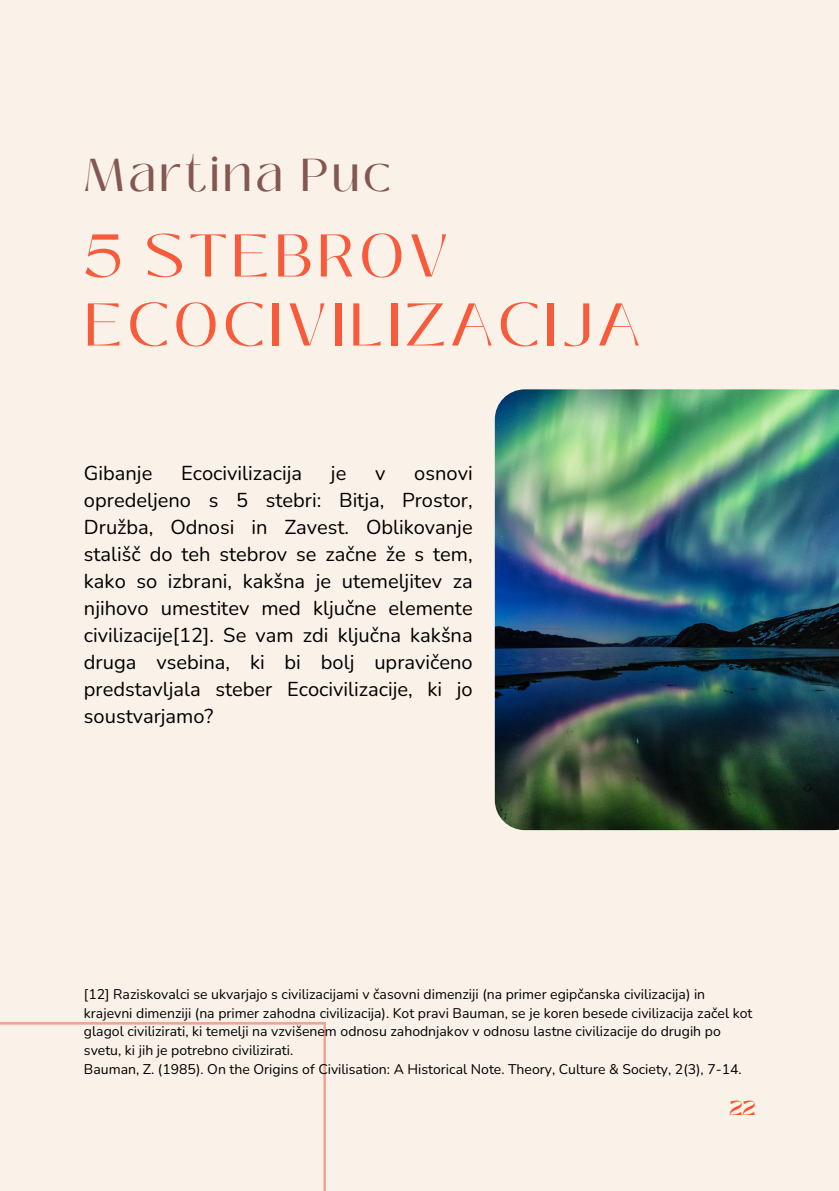
<style>
.page{position:relative;width:839px;height:1191px;background:#fff}
.page>*{position:absolute;margin:0;border:0;box-sizing:border-box;transform-origin:0 0}
.t1{font:60px/69px "Black Mango";letter-spacing:.07em;color:#f85b3b}
.t2{font:46px "Black Mango";letter-spacing:.07em;color:#845850}
.t3{font:20px/27px "Nunito";color:#000001;text-align:justify}
.t4{font:700 20px "Black Mango";color:#fe502d}
.t5{font:14px/18.6px "Nunito";color:#000001}
</style>
<div class="page">
<div style="left:0;top:0;width:838px;height:1191px;background:#faf2e9"></div>
<svg style="left:0;top:1022px;width:325px;height:169px"></svg>
<img style="left:495px;top:389px;width:343px;height:441px">
<p class="t2" style="left:84px;top:140px;width:308px">Martina Puc</p>
<h2 class="t1" style="left:84px;top:222px;width:558px">5 STEBROV<br>ECOCIVILIZACIJA</h2>
<p class="t3" style="left:84px;top:460px;width:70px">Gibanje</p>
<p class="t3" style="left:181px;top:460px;width:122px">Ecocivilizacija</p>
<p class="t3" style="left:331px;top:460px;width:17px">je</p>
<p class="t3" style="left:375px;top:460px;width:12px">v</p>
<p class="t3" style="left:84px;top:460px;width:390px;text-indent:330px">osnovi opredeljeno s 5 stebri: Bitja, Prostor, Družba, Odnosi in Zavest. Oblikovanje stališč do teh stebrov se začne že s tem, kako so izbrani, kakšna je utemeljitev za njihovo umestitev med ključne elemente civilizacije[12]. Se vam zdi ključna kakšna druga vsebina, ki bi bolj upravičeno predstavljala steber Ecocivilizacije, ki jo soustvarjamo?</p>
<h1 class="t5" style="left:84px;top:985px;width:670px">[12] Raziskovalci se ukvarjajo s civilizacijami v časovni dimenziji (na primer egipčanska civilizacija) in krajevni dimenziji (na primer zahodna civilizacija). Kot pravi Bauman, se je koren besede civilizacija začel kot glagol civilizirati, ki temelji na vzvišenem odnosu zahodnjakov v odnosu lastne civilizacije do drugih po svetu, ki jih je potrebno civilizirati.</h1>
<h3 class="t5" style="left:84px;top:1060px;width:659px">Bauman, Z. (1985). On the Origins of Civilisation: A Historical Note. Theory, Culture &amp; Society, 2(3), 7-14.</h3>
<p class="t4" style="left:729px;top:1093px;width:28px">22</p>
</div>
